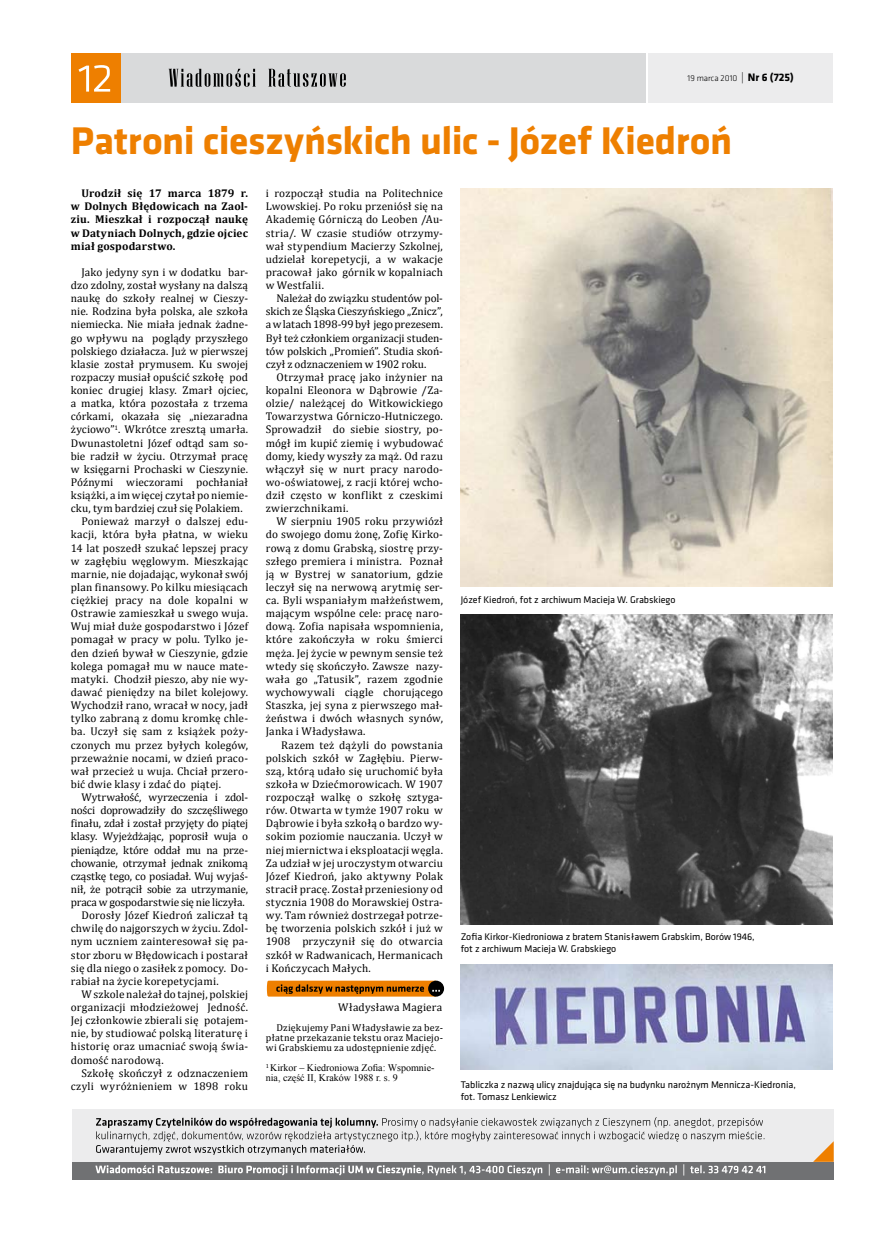
<style>
.page{position:relative;width:886px;height:1251px;background:#fff}
.page>*{position:absolute;margin:0;border:0;box-sizing:border-box;transform-origin:0 0}
.t1{font:700 40px "Klavika";letter-spacing:-.01em;color:#ee7f00}
.t2{font:11.25px/13.1px "Cambria";letter-spacing:.01em;color:#000;text-align:justify}
.t3{font:11.25px "Cambria";letter-spacing:-.01em;color:#000}
.t4{font:11.25px "Cambria";letter-spacing:-.015em;color:#000}
.t5{font:700 11.25px/13.1px "Cambria";letter-spacing:.015em;color:#000;text-align:justify}
.t6{font:10px/12px "Klavika";color:#000}
.t7{font:10px/10px "Cambria";letter-spacing:.015em;color:#000;text-align:justify}
.t8{font:10px/10px "Times New Roman";color:#000}
.t9{font:300 8.75px "Klavika";color:#000}
.s1{font-size:11.25px}
.s2{font-weight:700;font-size:11.25px}
</style>
<div class="page">
<div style="left:648px;top:53px;width:185px;height:50px;background:#ececed"></div>
<div style="left:71px;top:54px;width:574px;height:49px;background:#d9dadb"></div>
<svg style="left:268px;top:69px;width:78px;height:18px"></svg>
<svg style="left:169px;top:69px;width:87px;height:18px"></svg>
<div style="left:71px;top:54px;width:49px;height:49px;background:#ee7f00"></div>
<svg style="left:78px;top:65px;width:32px;height:27px"></svg>
<div style="left:72px;top:1108px;width:762px;height:71px;background:#ececed"></div>
<div style="left:72px;top:1162px;width:762px;height:17px;background:#707173"></div>
<svg style="left:96px;top:1117px;width:668px;height:38px"></svg>
<svg style="left:95px;top:1164px;width:670px;height:11px"></svg>
<svg style="left:813px;top:1141px;width:21px;height:21px"></svg>
<img style="left:461px;top:188px;width:371px;height:399px">
<img style="left:461px;top:965px;width:372px;height:104px">
<img style="left:461px;top:615px;width:371px;height:310px">
<svg style="left:428px;top:980px;width:16px;height:16px"></svg>
<div style="left:429px;top:982px;width:14px;height:13px;background:#000;border-radius:50%"></div>
<svg style="left:267px;top:980px;width:173px;height:16px;background:#bb690b"></svg>
<p class="t9" style="left:687px;top:73px;width:108px">19 marca 2010 <span class="s1">|</span> <span class="s2">Nr 6 (725)</span></p>
<h1 class="t1" style="left:71px;top:112px;width:663px">Patroni cieszyńskich ulic - Józef Kiedroń</h1>
<p class="t5" style="left:71px;top:186px;width:179px;text-indent:11px">Urodził się 17 marca 1879 r. w Dolnych Błędowicach na Zaol&shy;ziu. Mieszkał i rozpoczął naukę w Datyniach Dolnych, gdzie ojciec miał gospodarstwo.</p>
<p class="t2" style="left:81px;top:265px;width:168px">Jako jedyny syn i w dodatku bar-</p>
<p class="t2" style="left:71px;top:279px;width:179px">dzo zdolny, został wysłany na dalszą</p>
<p class="t2" style="left:71px;top:292px;width:179px">naukę do szkoły realnej w Cieszy-</p>
<p class="t2" style="left:71px;top:305px;width:179px">nie. Rodzina była polska, ale szkoła</p>
<p class="t2" style="left:71px;top:318px;width:179px">niemiecka. Nie miała jednak żadne-</p>
<p class="t2" style="left:71px;top:331px;width:179px">go wpływu na poglądy przyszłego</p>
<p class="t2" style="left:71px;top:344px;width:179px">polskiego działacza. Już w pierwszej</p>
<p class="t2" style="left:71px;top:357px;width:179px">klasie został prymusem. Ku swojej</p>
<p class="t2" style="left:71px;top:370px;width:179px">rozpaczy musiał opuścić szkołę pod</p>
<p class="t2" style="left:71px;top:384px;width:179px">koniec drugiej klasy. Zmarł ojciec,</p>
<p class="t2" style="left:71px;top:397px;width:179px">a matka, która pozostała z trzema</p>
<p class="t2" style="left:71px;top:410px;width:179px">córkami, okazała się „niezaradna</p>
<p class="t2" style="left:71px;top:423px;width:179px">życiowo”<sup>1</sup>. Wkrótce zresztą umarła.</p>
<p class="t2" style="left:71px;top:436px;width:179px">Dwunastoletni Józef odtąd sam so-</p>
<p class="t2" style="left:71px;top:449px;width:179px">bie radził w życiu. Otrzymał pracę</p>
<p class="t2" style="left:71px;top:462px;width:179px">w księgarni Prochaski w Cieszynie.</p>
<p class="t2" style="left:71px;top:475px;width:179px">Późnymi wieczorami pochłaniał</p>
<p class="t2" style="left:71px;top:489px;width:179px">książki, a im więcej czytał po niemie-</p>
<p class="t2" style="left:71px;top:502px;width:173px">cku, tym bardziej czuł się Polakiem.</p>
<p class="t2" style="left:81px;top:515px;width:168px">Ponieważ marzył o dalszej edu-</p>
<p class="t2" style="left:71px;top:528px;width:179px">kacji, która była płatna, w wieku</p>
<p class="t2" style="left:71px;top:541px;width:179px">14 lat poszedł szukać lepszej pracy</p>
<p class="t2" style="left:71px;top:554px;width:179px">w zagłębiu węglowym. Mieszkając</p>
<p class="t2" style="left:71px;top:567px;width:179px">marnie, nie dojadając, wykonał swój</p>
<p class="t2" style="left:71px;top:580px;width:179px">plan finansowy. Po kilku miesiącach</p>
<p class="t2" style="left:71px;top:594px;width:179px">ciężkiej pracy na dole kopalni w</p>
<p class="t2" style="left:71px;top:607px;width:179px">Ostrawie zamieszkał u swego wuja.</p>
<p class="t2" style="left:71px;top:620px;width:179px">Wuj miał duże gospodarstwo i Józef</p>
<p class="t2" style="left:71px;top:633px;width:179px">pomagał w pracy w polu. Tylko je-</p>
<p class="t2" style="left:71px;top:646px;width:179px">den dzień bywał w Cieszynie, gdzie</p>
<p class="t2" style="left:71px;top:659px;width:179px">kolega pomagał mu w nauce mate-</p>
<p class="t2" style="left:71px;top:672px;width:179px">matyki. Chodził pieszo, aby nie wy-</p>
<p class="t2" style="left:71px;top:685px;width:179px">dawać pieniędzy na bilet kolejowy.</p>
<p class="t2" style="left:71px;top:699px;width:179px">Wychodził rano, wracał w nocy, jadł</p>
<p class="t2" style="left:71px;top:712px;width:179px">tylko zabraną z domu kromkę chle-</p>
<p class="t2" style="left:71px;top:725px;width:179px">ba. Uczył się sam z książek poży-</p>
<p class="t2" style="left:71px;top:738px;width:179px">czonych mu przez byłych kolegów,</p>
<p class="t2" style="left:71px;top:751px;width:179px">przeważnie nocami, w dzień praco-</p>
<p class="t2" style="left:71px;top:764px;width:179px">wał przecież u wuja. Chciał przero-</p>
<p class="t2" style="left:71px;top:777px;width:152px">bić dwie klasy i zdać do piątej.</p>
<p class="t3" style="left:81px;top:790px;width:168px">Wytrwałość, wyrzeczenia i zdol-</p>
<p class="t4" style="left:71px;top:804px;width:179px">ności doprowadziły do szczęśliwego</p>
<p class="t3" style="left:71px;top:817px;width:179px">finału, zdał i został przyjęty do piątej</p>
<p class="t4" style="left:71px;top:830px;width:179px">klasy. Wyjeżdżając, poprosił wuja o</p>
<p class="t4" style="left:71px;top:843px;width:179px">pieniądze, które oddał mu na prze-</p>
<p class="t3" style="left:71px;top:856px;width:179px">chowanie, otrzymał jednak znikomą</p>
<p class="t4" style="left:71px;top:869px;width:179px">cząstkę tego, co posiadał. Wuj wyjaś-</p>
<p class="t3" style="left:71px;top:882px;width:179px">nił, że potrącił sobie za utrzymanie,</p>
<p class="t3" style="left:71px;top:895px;width:175px">praca w gospodarstwie się nie liczyła.</p>
<p class="t2" style="left:81px;top:909px;width:168px">Dorosły Józef Kiedroń zaliczał tą</p>
<p class="t2" style="left:71px;top:922px;width:179px">chwilę do najgorszych w życiu. Zdol-</p>
<p class="t2" style="left:71px;top:935px;width:179px">nym uczniem zainteresował się pa-</p>
<p class="t2" style="left:71px;top:948px;width:179px">stor zboru w Błędowicach i postarał</p>
<p class="t2" style="left:71px;top:961px;width:179px">się dla niego o zasiłek z pomocy. Do-</p>
<p class="t2" style="left:71px;top:974px;width:149px">rabiał na życie korepetycjami.</p>
<p class="t2" style="left:81px;top:987px;width:168px">W szkole należał do tajnej, polskiej</p>
<p class="t2" style="left:71px;top:1000px;width:179px">organizacji młodzieżowej Jedność.</p>
<p class="t2" style="left:71px;top:1014px;width:179px">Jej członkowie zbierali się potajem-</p>
<p class="t2" style="left:71px;top:1027px;width:179px">nie, by studiować polską literaturę i</p>
<p class="t2" style="left:71px;top:1040px;width:179px">historię oraz umacniać swoją świa-</p>
<p class="t2" style="left:71px;top:1053px;width:94px">domość narodową.</p>
<p class="t2" style="left:81px;top:1066px;width:168px">Szkołę skończył z odznaczeniem</p>
<p class="t2" style="left:71px;top:1079px;width:179px">czyli wyróżnieniem w 1898 roku</p>
<p class="t2" style="left:266px;top:187px;width:179px">i rozpoczął studia na Politechnice Lwowskiej. Po roku przeniósł się na Akademię Górniczą do Leoben /Au&shy;stria/. W czasie studiów otrzymy&shy;wał stypendium Macierzy Szkolnej, udzielał korepetycji, a w wakacje pracował jako górnik w kopalniach w Westfalii.</p>
<p class="t2" style="left:266px;top:292px;width:179px;text-indent:11px">Należał do związku studentów pol&shy;skich ze Śląska Cieszyńskiego „Znicz”, a w latach 1898-99 był jego prezesem.<br>Był też członkiem organizacji studen&shy;tów polskich „Promień”. Studia skoń&shy;czył z odznaczeniem w 1902 roku.</p>
<p class="t2" style="left:266px;top:370px;width:179px;text-indent:11px">Otrzymał pracę jako inżynier na kopalni Eleonora w Dąbrowie /Za&shy;olzie/ należącej do Witkowickiego Towarzystwa Górniczo-Hutniczego.<br>Sprowadził do siebie siostry, po&shy;mógł im kupić ziemię i wybudować domy, kiedy wyszły za mąż. Od razu włączył się w nurt pracy narodo&shy;wo-oświatowej, z racji której wcho&shy;dził często w konflikt z czeskimi zwierzchnikami.</p>
<p class="t2" style="left:266px;top:515px;width:179px;text-indent:11px">W sierpniu 1905 roku przywiózł do swojego domu żonę, Zofię Kirko&shy;rową z domu Grabską, siostrę przy&shy;szłego premiera i ministra. Poznał ją w Bystrej w sanatorium, gdzie leczył się na nerwową arytmię ser&shy;ca. Byli wspaniałym małżeństwem, mającym wspólne cele: pracę naro&shy;dową. Zofia napisała wspomnienia, które zakończyła w roku śmierci męża. Jej życie w pewnym sensie też wtedy się skończyło. Zawsze nazy&shy;wała go „Tatusik”, razem zgodnie wychowywali ciągle chorującego Staszka, jej syna z pierwszego mał&shy;żeństwa i dwóch własnych synów, Janka i Władysława.</p>
<p class="t2" style="left:266px;top:738px;width:179px;text-indent:15px">Razem też dążyli do powstania polskich szkół w Zagłębiu. Pierw&shy;szą, którą udało się uruchomić była szkoła w Dziećmorowicach. W 1907 rozpoczął walkę o szkołę sztyga&shy;rów. Otwarta w tymże 1907 roku w Dąbrowie i była szkołą o bardzo wy&shy;sokim poziomie nauczania. Uczył w niej miernictwa i eksploatacji węgla.<br>Za udział w jej uroczystym otwarciu Józef Kiedroń, jako aktywny Polak stracił pracę. Został przeniesiony od stycznia 1908 do Morawskiej Ostra&shy;wy. Tam również dostrzegał potrze&shy;bę tworzenia polskich szkół i już w 1908 przyczynił się do otwarcia szkół w Radwanicach, Hermanicach i Kończycach Małych.</p>
<p class="t2" style="left:338px;top:1000px;width:105px">Władysława Magiera</p>
<p class="t7" style="left:266px;top:1022px;width:179px;text-indent:11px">Dziękujemy Pani Władysławie za bez&shy;płatne przekazanie tekstu oraz Maciejo&shy;wi Grabskiemu za udostępnienie zdjęć.</p>
<p class="t8" style="left:266px;top:1062px;width:170px"><sup>1</sup> Kirkor – Kiedroniowa Zofia: Wspomnie&shy;nia, część II, Kraków 1988 r. s. 9</p>
<p class="t6" style="left:461px;top:593px;width:216px">Józef Kiedroń, fot z archiwum Macieja W. Grabskiego</p>
<p class="t6" style="left:461px;top:930px;width:296px">Zofia Kirkor-Kiedroniowa z bratem Stanisławem Grabskim, Borów 1946, fot z archiwum Macieja W. Grabskiego</p>
<p class="t6" style="left:461px;top:1079px;width:337px">Tabliczka z nazwą ulicy znajdująca się na budynku narożnym Mennicza-Kiedronia, fot. Tomasz Lenkiewicz</p>
</div>
